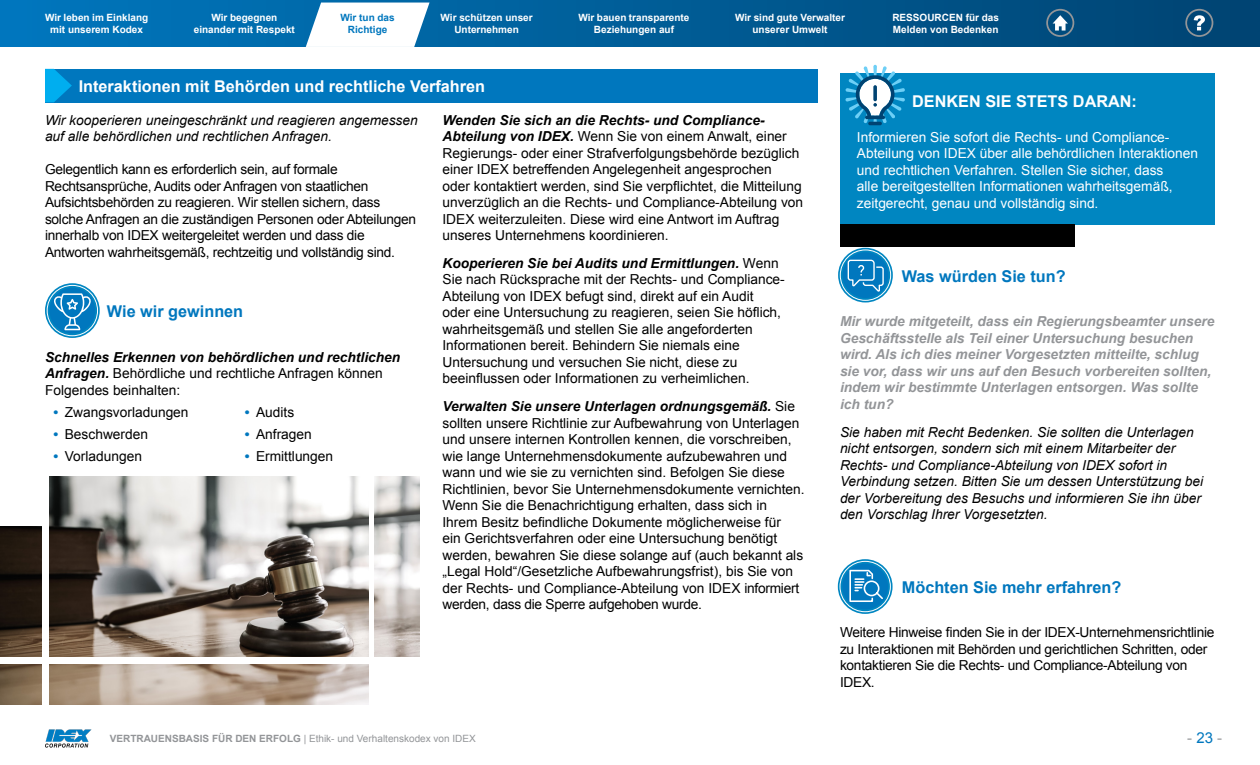
<style>
.page{position:relative;width:1260px;height:765px;background:#fff}
.page>*{position:absolute;margin:0;border:0;box-sizing:border-box;transform-origin:0 0}
.t1{font:700 16.25px "Arial";color:#fff}
.t2{font:700 16.25px "Arial";color:#0077be}
.t3{font:15px "Arial";color:#939598}
.t4{font:13.75px/16.5px "Arial";color:#000}
.t5{font:13.75px/16.5px "Arial";letter-spacing:-.02em;color:#000}
.t6{font:italic 13.75px/16.5px "Arial";color:#000}
.t7{font:italic 700 13.75px/16.5px "Arial";color:#939598}
.t8{font:13.75px/16.5px "Arial";color:#fff}
.t9{font:700 10px/12px "Arial";color:#fff;text-align:center}
.t10{font:10px "Arial";color:#939598}
.t11{font:700 10px/12px "Arial";color:#0077be;text-align:center}
.s1{font-weight:700;font-style:italic}
.s2{font-weight:700;color:#0077be}
.s3{font-weight:700}
.s4{color:#0077be}
</style>
<div class="page">
<svg style="left:0;top:0;width:1260px;height:46px;background:#005d97"></svg>
<img style="left:45px;top:729px;width:47px;height:19px">
<svg style="left:306px;top:3px;width:124px;height:44px"></svg>
<svg style="left:1046px;top:9px;width:28px;height:28px"></svg>
<svg style="left:1185px;top:9px;width:28px;height:28px"></svg>
<div style="left:45px;top:69px;width:773px;height:33px;background:#0077be"></div>
<svg style="left:840px;top:250px;width:51px;height:50px"></svg>
<div style="left:838px;top:248px;width:55px;height:55px;border:4px solid #0086c1;border-radius:50%"></div>
<div style="left:840px;top:250px;width:51px;height:51px;border:1px solid #fff;border-radius:50%"></div>
<svg style="left:847px;top:259px;width:37px;height:34px"></svg>
<svg style="left:840px;top:561px;width:50px;height:51px"></svg>
<div style="left:838px;top:559px;width:55px;height:55px;border:4px solid #0086c1;border-radius:50%"></div>
<div style="left:840px;top:561px;width:51px;height:51px;border:1px solid #fff;border-radius:50%"></div>
<svg style="left:849px;top:569px;width:36px;height:34px"></svg>
<div style="left:840px;top:73px;width:375px;height:151px;background:#0086c1"></div>
<svg style="left:845px;top:65px;width:60px;height:60px"></svg>
<img style="left:0;top:477px;width:420px;height:228px">
<div style="left:42px;top:473px;width:6px;height:235px;background:#fff"></div>
<div style="left:369px;top:473px;width:5px;height:237px;background:#fff"></div>
<div style="left:0;top:658px;width:429px;height:6px;background:#fff"></div>
<div style="left:0;top:464px;width:48px;height:62px;background:#fff"></div>
<div style="left:374px;top:661px;width:84px;height:52px;background:#fff"></div>
<svg style="left:47px;top:285px;width:50px;height:51px"></svg>
<div style="left:45px;top:283px;width:55px;height:55px;border:4px solid #0086c1;border-radius:50%"></div>
<svg style="left:53px;top:293px;width:39px;height:37px"></svg>
<div style="left:47px;top:285px;width:51px;height:51px;border:1px solid #fff;border-radius:50%"></div>
<svg style="left:45px;top:69px;width:27px;height:33px"></svg>
<div style="left:840px;top:224px;width:234px;height:23px;background:#000"></div>
<p class="t9" style="left:45px;top:12px;width:105px">Wir leben im Einklang mit unserem Kodex</p>
<p class="t9" style="left:194px;top:12px;width:103px">Wir begegnen einander mit Respekt</p>
<p class="t9" style="left:441px;top:12px;width:94px">Wir schützen unser<br>Unternehmen</p>
<p class="t9" style="left:578px;top:12px;width:112px">Wir bauen transparente<br>Beziehungen auf</p>
<p class="t11" style="left:341px;top:12px;width:56px">Wir tun das<br>Richtige</p>
<p class="t9" style="left:892px;top:12px;width:108px;text-align:left">RESSOURCEN für das<br>Melden von Bedenken</p>
<p class="t9" style="left:735px;top:12px;width:112px">Wir sind gute Verwalter unserer Umwelt</p>
<p class="t1" style="left:79px;top:76px;width:408px">Interaktionen mit Behörden und rechtliche Verfahren</p>
<p class="t4" style="left:442px;top:112px;width:362px"><span class="s1">Wenden Sie sich an die Rechts- und Compliance-Abteilung von IDEX.</span> Wenn Sie von einem Anwalt, einer Regierungs- oder einer Strafverfolgungsbehörde bezüglich einer IDEX betreffenden Angelegenheit angesprochen<br>oder kontaktiert werden, sind Sie verpflichtet, die Mitteilung unverzüglich an die Rechts- und Compliance-Abteilung von IDEX weiterzuleiten. Diese wird eine Antwort im Auftrag unseres Unternehmens koordinieren.</p>
<p class="t4" style="left:442px;top:255px;width:344px"><span class="s1">Kooperieren Sie bei Audits und Ermittlungen.</span> Wenn Sie nach Rücksprache mit der Rechts- und Compliance-Abteilung von IDEX befugt sind, direkt auf ein Audit<br>oder eine Untersuchung zu reagieren, seien Sie höflich, wahrheitsgemäß und stellen Sie alle angeforderten Informationen bereit. Behindern Sie niemals eine Untersuchung und versuchen Sie nicht, diese zu beeinflussen oder Informationen zu verheimlichen.</p>
<p class="t4" style="left:442px;top:398px;width:364px"><span class="s1">Verwalten Sie unsere Unterlagen ordnungsgemäß.</span> Sie sollten unsere Richtlinie zur Aufbewahrung von Unterlagen und unsere internen Kontrollen kennen, die vorschreiben, wie lange Unternehmensdokumente aufzubewahren und wann und wie sie zu vernichten sind. Befolgen Sie diese Richtlinien, bevor Sie Unternehmensdokumente vernichten.<br>Wenn Sie die Benachrichtigung erhalten, dass sich in Ihrem Besitz befindliche Dokumente möglicherweise für<br>ein Gerichtsverfahren oder eine Untersuchung benötigt werden, bewahren Sie diese solange auf (auch bekannt als „Legal Hold“/Gesetzliche Aufbewahrungsfrist), bis Sie von der Rechts- und Compliance-Abteilung von IDEX informiert werden, dass die Sperre aufgehoben wurde.</p>
<p class="t6" style="left:45px;top:112px;width:374px">Wir kooperieren uneingeschränkt und reagieren angemessen auf alle behördlichen und rechtlichen Anfragen.</p>
<p class="t5" style="left:45px;top:162px;width:373px">Gelegentlich kann es erforderlich sein, auf formale Rechtsansprüche, Audits oder Anfragen von staatlichen Aufsichtsbehörden zu reagieren. Wir stellen sichern, dass solche Anfragen an die zuständigen Personen oder Abteilungen innerhalb von IDEX weitergeleitet werden und dass die Antworten wahrheitsgemäß, rechtzeitig und vollständig sind.</p>
<p class="t2" style="left:107px;top:301px;width:138px">Wie wir gewinnen</p>
<p class="t4" style="left:45px;top:349px;width:357px"><span class="s1">Schnelles Erkennen von behördlichen und rechtlichen<br>Anfragen.</span> Behördliche und rechtliche Anfragen können<br>Folgendes beinhalten:</p>
<p class="t4" style="left:54px;top:404px;width:137px"><span class="s2">•</span> Zwangsvorladungen</p>
<p class="t4" style="left:54px;top:426px;width:96px"><span class="s2">•</span> Beschwerden</p>
<p class="t4" style="left:54px;top:448px;width:90px"><span class="s2">•</span> Vorladungen</p>
<p class="t4" style="left:245px;top:404px;width:51px"><span class="s2">•</span> Audits</p>
<p class="t4" style="left:245px;top:426px;width:69px"><span class="s2">•</span> Anfragen</p>
<p class="t4" style="left:245px;top:448px;width:90px"><span class="s2">•</span> Ermittlungen</p>
<p class="t10" style="left:110px;top:732px;width:368px"><span class="s3">VERTRAUENSBASIS FÜR DEN ERFOLG</span> | Ethik- und Verhaltenskodex von IDEX</p>
<p class="t1" style="left:912px;top:90px;width:226px">DENKEN SIE STETS DARAN:</p>
<p class="t8" style="left:857px;top:129px;width:343px">Informieren Sie sofort die Rechts- und Compliance-Abteilung von IDEX über alle behördlichen Interaktionen und rechtlichen Verfahren. Stellen Sie sicher, dass<br>alle bereitgestellten Informationen wahrheitsgemäß, zeitgerecht, genau und vollständig sind.</p>
<p class="t2" style="left:902px;top:265px;width:165px">Was würden Sie tun?</p>
<p class="t7" style="left:840px;top:314px;width:376px">Mir wurde mitgeteilt, dass ein Regierungsbeamter unsere Geschäftsstelle als Teil einer Untersuchung besuchen wird. Als ich dies meiner Vorgesetzten mitteilte, schlug sie vor, dass wir uns auf den Besuch vorbereiten sollten, indem wir bestimmte Unterlagen entsorgen. Was sollte ich tun?</p>
<p class="t6" style="left:840px;top:424px;width:365px">Sie haben mit Recht Bedenken. Sie sollten die Unterlagen nicht entsorgen, sondern sich mit einem Mitarbeiter der Rechts- und Compliance-Abteilung von IDEX sofort in Verbindung setzen. Bitten Sie um dessen Unterstützung bei der Vorbereitung des Besuchs und informieren Sie ihn über den Vorschlag Ihrer Vorgesetzten.</p>
<p class="t2" style="left:902px;top:576px;width:221px">Möchten Sie mehr erfahren?</p>
<p class="t5" style="left:840px;top:624px;width:376px">Weitere Hinweise finden Sie in der IDEX-Unternehmensrichtlinie zu Interaktionen mit Behörden und gerichtlichen Schritten, oder kontaktieren Sie die Rechts- und Compliance-Abteilung von IDEX.</p>
<p class="t3" style="left:1187px;top:728px;width:37px">- <span class="s4">23</span> -</p>
</div>
